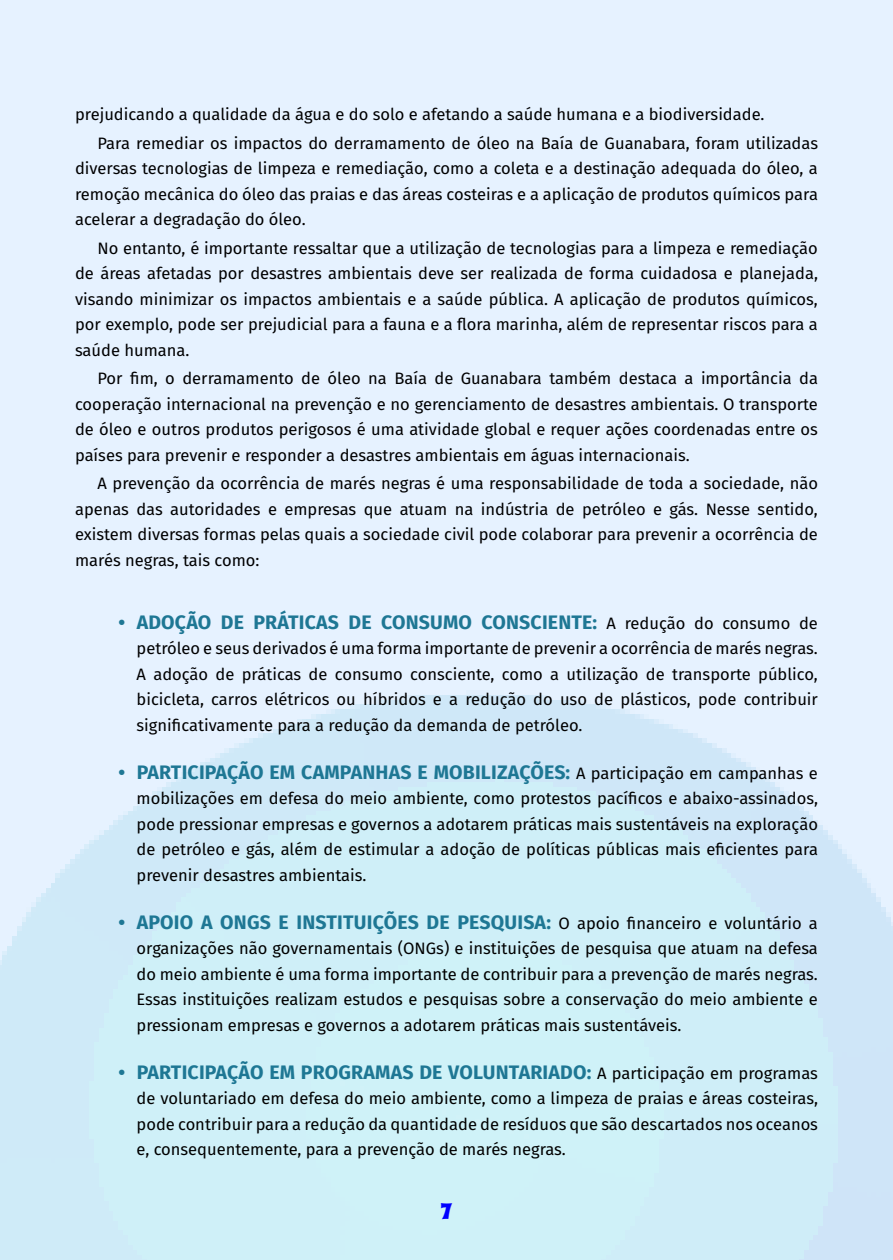
<style>
.page{position:relative;width:893px;height:1260px;background:#fff}
.page>*{position:absolute;margin:0;border:0;box-sizing:border-box;transform-origin:0 0}
.t1{font:22.5px "Spicy Rice";color:#00f}
.t2{font:700 19.5px "Fira Sans";letter-spacing:.01em;color:#1e7794}
.t3{font:16.5px/25.5px "Fira Sans";color:#000;text-align:justify}
.s1{font-weight:400;font-size:16.5px;color:#000}
</style>
<div class="page">
<div style="left:0;top:0;width:892px;height:1260px;background:linear-gradient(to bottom,#edf3ff,#cdedf7)"></div>
<p class="t3" style="left:98px;top:100px;width:722px;line-height:28.5px;text-indent:-23px">prejudicando a qualidade da água e do solo e afetando a saúde humana e a biodiversidade.<br>Para remediar os impactos do derramamento de óleo na Baía de Guanabara, foram utilizadas</p>
<p class="t3" style="left:75px;top:155px;width:744px">diversas tecnologias de limpeza e remediação, como a coleta e a destinação adequada do óleo, a remoção mecânica do óleo das praias e das áreas costeiras e a aplicação de produtos químicos para acelerar a degradação do óleo.</p>
<p class="t3" style="left:75px;top:235px;width:744px;text-indent:23px">No entanto, é importante ressaltar que a utilização de tecnologias para a limpeza e remediação de áreas afetadas por desastres ambientais deve ser realizada de forma cuidadosa e planejada, visando minimizar os impactos ambientais e a saúde pública. A aplicação de produtos químicos, por exemplo, pode ser prejudicial para a fauna e a flora marinha, além de representar riscos para a saúde humana.</p>
<p class="t3" style="left:75px;top:365px;width:744px;text-indent:23px">Por fim, o derramamento de óleo na Baía de Guanabara também destaca a importância da cooperação internacional na prevenção e no gerenciamento de desastres ambientais. O transporte de óleo e outros produtos perigosos é uma atividade global e requer ações coordenadas entre os países para prevenir e responder a desastres ambientais em águas internacionais.</p>
<p class="t3" style="left:75px;top:470px;width:744px;text-indent:23px">A prevenção da ocorrência de marés negras é uma responsabilidade de toda a sociedade, não apenas das autoridades e empresas que atuam na indústria de petróleo e gás. Nesse sentido, existem diversas formas pelas quais a sociedade civil pode colaborar para prevenir a ocorrência de marés negras, tais como:</p>
<p class="t2" style="left:119px;top:605px;width:700px">• ADOÇÃO DE PRÁTICAS DE CONSUMO CONSCIENTE: <span class="s1">A redução do consumo de</span></p>
<p class="t3" style="left:137px;top:635px;width:683px">petróleo e seus derivados é uma forma importante de prevenir a ocorrência de marés negras.<br>A adoção de práticas de consumo consciente, como a utilização de transporte público, bicicleta, carros elétricos ou híbridos e a redução do uso de plásticos, pode contribuir significativamente para a redução da demanda de petróleo.</p>
<p class="t2" style="left:119px;top:755px;width:700px">• PARTICIPAÇÃO EM CAMPANHAS E MOBILIZAÇÕES: <span class="s1">A participação em campanhas e</span></p>
<p class="t3" style="left:136px;top:785px;width:683px">mobilizações em defesa do meio ambiente, como protestos pacíficos e abaixo-assinados, pode pressionar empresas e governos a adotarem práticas mais sustentáveis na exploração de petróleo e gás, além de estimular a adoção de políticas públicas mais eficientes para prevenir desastres ambientais.</p>
<p class="t2" style="left:119px;top:905px;width:700px">• APOIO A ONGS E INSTITUIÇÕES DE PESQUISA: <span class="s1">O apoio financeiro e voluntário a</span></p>
<p class="t3" style="left:136px;top:935px;width:683px">organizações não governamentais (ONGs) e instituições de pesquisa que atuam na defesa do meio ambiente é uma forma importante de contribuir para a prevenção de marés negras.<br>Essas instituições realizam estudos e pesquisas sobre a conservação do meio ambiente e pressionam empresas e governos a adotarem práticas mais sustentáveis.</p>
<p class="t2" style="left:119px;top:1055px;width:700px">• PARTICIPAÇÃO EM PROGRAMAS DE VOLUNTARIADO: <span class="s1">A participação em programas</span></p>
<p class="t3" style="left:136px;top:1085px;width:683px">de voluntariado em defesa do meio ambiente, como a limpeza de praias e áreas costeiras, pode contribuir para a redução da quantidade de resíduos que são descartados nos oceanos e, consequentemente, para a prevenção de marés negras.</p>
<h1 class="t1" style="left:441px;top:1196px;width:13px">7</h1>
</div>
